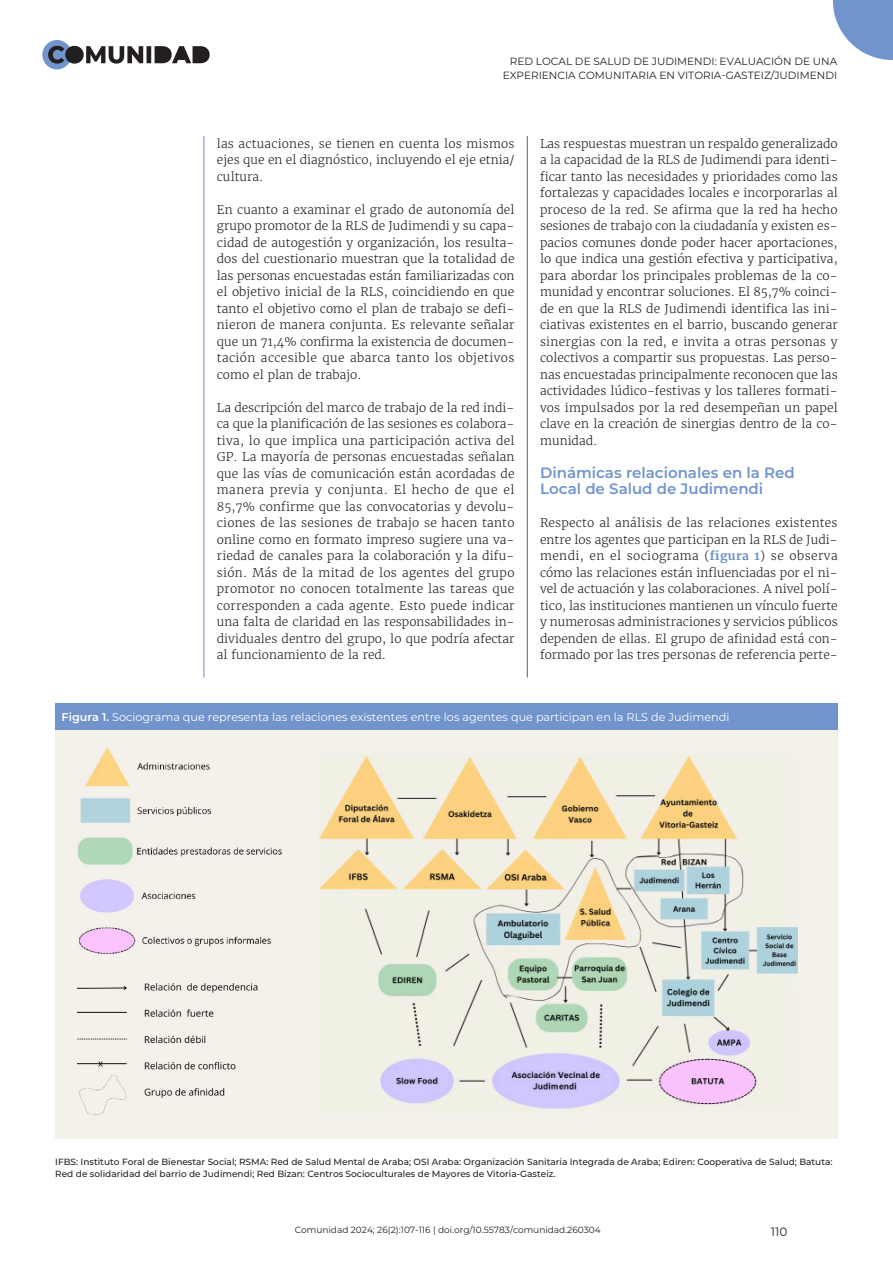
<style>
.page{position:relative;width:893px;height:1263px;background:#fff}
.page>*{position:absolute;margin:0;border:0;box-sizing:border-box;transform-origin:0 0}
.L1{font:600 15px/16.5px "Montserrat";color:#7194cc}
.Z{font:300 12px/16.5px "Merriweather";color:#231f20;text-align:justify}
.folio-numero{font:12px "Montserrat";color:#231f20}
.figura-T{font:11.25px "Montserrat";color:#fff}
.cabecera-articulo{font:10.5px/13.5px "Montserrat";color:#231f20;text-align:right}
.celda-nota{font:500 9px/12px "Montserrat";color:#231f20}
.folio-doi{font:9px "Montserrat";color:#231f20}
.s1{font-weight:700;color:#7194cc}
.s2{font-weight:600}
</style>
<div class="page">
<div style="left:42px;top:40px;width:30px;height:29px;background:#7194cc;border-radius:50%"></div>
<svg style="left:48px;top:46px;width:162px;height:18px"></svg>
<svg style="left:833px;top:0;width:60px;height:60px"></svg>
<hr style="left:527px;top:136px;width:1px;height:541px;background:#636366">
<hr style="left:204px;top:136px;width:1px;height:541px;background:#867acc">
<div style="left:55px;top:724px;width:783px;height:414px;background:#f4f1ea"></div>
<div style="left:55px;top:704px;width:783px;height:26px;background:#7194cc"></div>
<img style="left:320px;top:754px;width:477px;height:355px">
<img style="left:77px;top:747px;width:205px;height:207px">
<img style="left:77px;top:983px;width:181px;height:132px">
<p class="cabecera-articulo" style="left:503px;top:55px;width:336px">RED LOCAL DE SALUD DE JUDIMENDI: EVALUACIÓN DE UNA<br>EXPERIENCIA COMUNITARIA EN VITORIA-GASTEIZ/JUDIMENDI</p>
<p class="Z" style="left:217px;top:135px;width:299px">las actuaciones, se tienen en cuenta los mismos ejes que en el diagnóstico, incluyendo el eje etnia/ cultura.</p>
<p class="Z" style="left:217px;top:201px;width:299px">En cuanto a examinar el grado de autonomía del grupo promotor de la RLS de Judimendi y su capa&shy;cidad de autogestión y organización, los resulta&shy;dos del cuestionario muestran que la totalidad de las personas encuestadas están familiarizadas con el objetivo inicial de la RLS, coincidiendo en que tanto el objetivo como el plan de trabajo se defi&shy;nieron de manera conjunta. Es relevante señalar que un 71,4% confirma la existencia de documen&shy;tación accesible que abarca tanto los objetivos como el plan de trabajo.</p>
<p class="Z" style="left:217px;top:399px;width:299px">La descripción del marco de trabajo de la red indi&shy;ca que la planificación de las sesiones es colabora&shy;tiva, lo que implica una participación activa del GP. La mayoría de personas encuestadas señalan que las vías de comunicación están acordadas de manera previa y conjunta. El hecho de que el 85,7% confirme que las convocatorias y devolu&shy;ciones de las sesiones de trabajo se hacen tanto online como en formato impreso sugiere una va&shy;riedad de canales para la colaboración y la difu&shy;sión. Más de la mitad de los agentes del grupo promotor no conocen totalmente las tareas que corresponden a cada agente. Esto puede indicar una falta de claridad en las responsabilidades in&shy;dividuales dentro del grupo, lo que podría afectar al funcionamiento de la red.</p>
<p class="Z" style="left:540px;top:135px;width:299px">Las respuestas muestran un respaldo generalizado a la capacidad de la RLS de Judimendi para identi&shy;ficar tanto las necesidades y prioridades como las fortalezas y capacidades locales e incorporarlas al proceso de la red. Se afirma que la red ha hecho sesiones de trabajo con la ciudadanía y existen es&shy;pacios comunes donde poder hacer aportaciones, lo que indica una gestión efectiva y participativa, para abordar los principales problemas de la co&shy;munidad y encontrar soluciones. El 85,7% coinci&shy;de en que la RLS de Judimendi identifica las ini&shy;ciativas existentes en el barrio, buscando generar sinergias con la red, e invita a otras personas y colectivos a compartir sus propuestas. Las perso&shy;nas encuestadas principalmente reconocen que las actividades lúdico-festivas y los talleres formati&shy;vos impulsados por la red desempeñan un papel clave en la creación de sinergias dentro de la co&shy;munidad.</p>
<p class="L1" style="left:540px;top:464px;width:256px">Dinámicas relacionales en la Red<br>Local de Salud de Judimendi</p>
<p class="Z" style="left:540px;top:515px;width:299px">Respecto al análisis de las relaciones existentes entre los agentes que participan en la RLS de Judi&shy;mendi, en el sociograma (<span class="s1">figura 1</span>) se observa cómo las relaciones están influenciadas por el ni&shy;vel de actuación y las colaboraciones. A nivel polí&shy;tico, las instituciones mantienen un vínculo fuerte y numerosas administraciones y servicios públicos dependen de ellas. El grupo de afinidad está con&shy;formado por las tres personas de referencia perte-</p>
<p class="figura-T" style="left:62px;top:709px;width:669px"><span class="s2">Figura 1.</span> Sociograma que representa las relaciones existentes entre los agentes que participan en la RLS de Judimendi</p>
<p class="celda-nota" style="left:55px;top:1155px;width:779px">IFBS: Instituto Foral de Bienestar Social; RSMA: Red de Salud Mental de Araba; OSI Araba: Organización Sanitaria Integrada de Araba; Ediren: Cooperativa de Salud; Batuta:<br>Red de solidaridad del barrio de Judimendi; Red Bizan: Centros Socioculturales de Mayores de Vitoria-Gasteiz.</p>
<p class="folio-doi" style="left:295px;top:1224px;width:308px">Comunidad 2024; 26(2):107-116 | doi.org/10.55783/comunidad.260304</p>
<p class="folio-numero" style="left:771px;top:1224px;width:18px">110</p>
</div>
